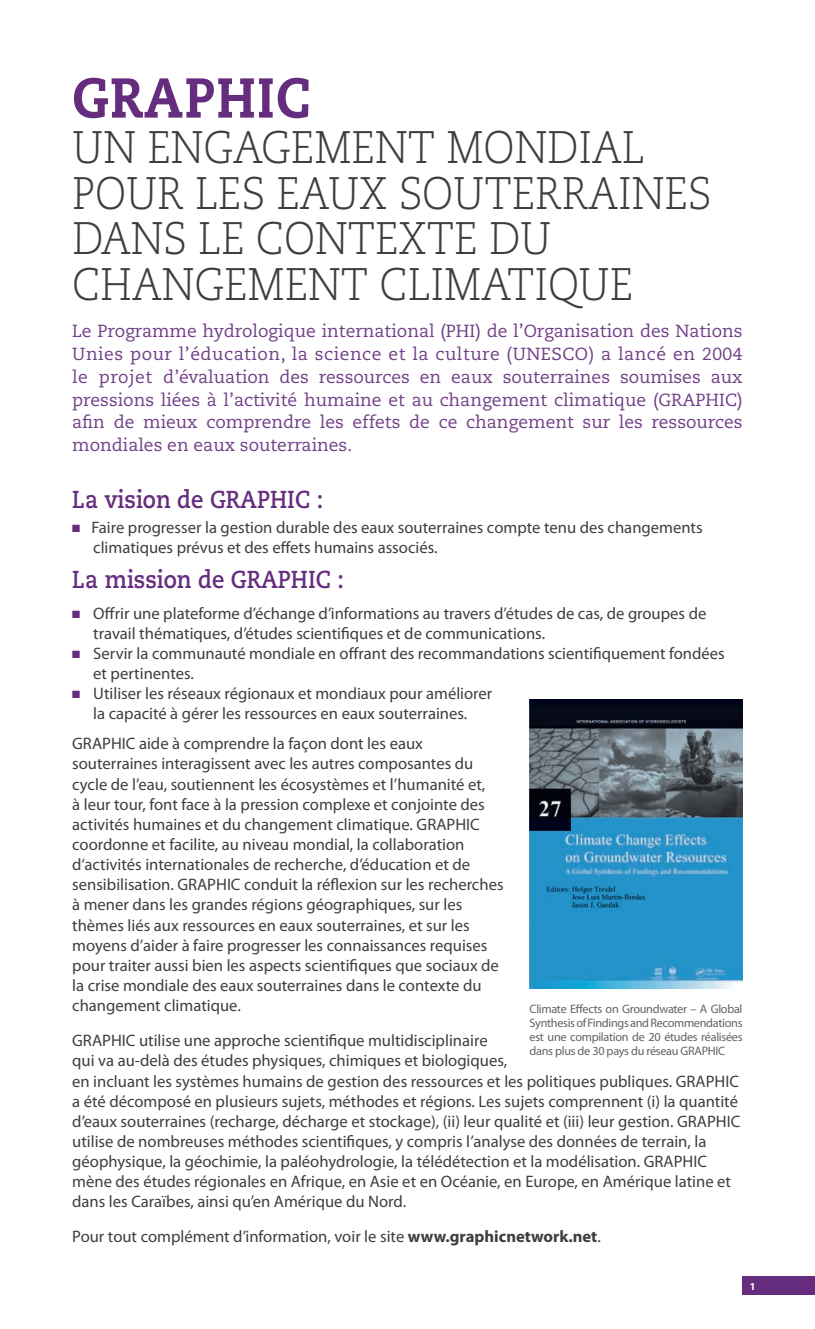
<style>
.page{position:relative;width:815px;height:1329px;background:#fff}
.page>*{position:absolute;margin:0;border:0;box-sizing:border-box;transform-origin:0 0}
.t1{font:800 56px "Caecilia LT Std";letter-spacing:.025em;color:#662c7e;scale:.9 1}
.t2{font:300 45.5px/45.5px "Caecilia LT Std";color:#3e3e3f;scale:.9 1}
.t3{font:700 24.5px "Caecilia LT Std";color:#662c7e;scale:.9 1}
.t4{font:17.5px/22.8px "Caecilia LT Std";color:#713f87;text-align:justify}
.t5{font:16.62px/20.1px "Myriad Pro";color:#3e3e3f}
.t6{font:12.25px/14px "Myriad Pro";letter-spacing:-.025em;color:#636366;text-align:justify}
.t7{font:700 10.5px "Myriad Pro";color:#fff}
.s1{color:#662c7e}
.s2{font-weight:700}
</style>
<div class="page">
<div style="left:742px;top:1275px;width:72px;height:19px;background:#662c7e"></div>
<img style="left:529px;top:699px;width:213px;height:289px">
<h1 class="t1" style="left:72px;top:63px;width:266px">GRAPHIC</h1>
<h2 class="t2" style="left:72px;top:126px;width:711px">UN ENGAGEMENT MONDIAL<br>POUR LES EAUX SOUTERRAINES<br>DANS LE CONTEXTE DU<br>CHANGEMENT CLIMATIQUE</h2>
<p class="t4" style="left:72px;top:320px;width:671px">Le Programme hydrologique international (PHI) de l’Organisation des Nations Unies pour l’éducation, la science et la culture (UNESCO) a lancé en 2004 le projet d’évaluation des ressources en eaux souterraines soumises aux pressions liées à l’activité humaine et au changement climatique (GRAPHIC) afin de mieux comprendre les effets de ce changement sur les ressources mondiales en eaux souterraines.</p>
<h3 class="t3" style="left:72px;top:485px;width:280px">La vision de GRAPHIC :</h3>
<p class="t5" style="left:93px;top:517px;width:610px;text-indent:-21px"><span class="s1">■</span> Faire progresser la gestion durable des eaux souterraines compte tenu des changements climatiques prévus et des effets humains associés.</p>
<h3 class="t3" style="left:72px;top:565px;width:303px">La mission de GRAPHIC :</h3>
<p class="t5" style="left:93px;top:602px;width:614px;text-indent:-21px"><span class="s1">■</span> Offrir une plateforme d’échange d’informations au travers d’études de cas, de groupes de travail thématiques, d’études scientifiques et de communications.</p>
<p class="t5" style="left:93px;top:642px;width:632px;text-indent:-21px"><span class="s1">■</span> Servir la communauté mondiale en offrant des recommandations scientifiquement fondées et pertinentes.</p>
<p class="t5" style="left:72px;top:683px;width:421px;text-align:center"><span class="s1">■</span> Utiliser les réseaux régionaux et mondiaux pour améliorer la capacité à gérer les ressources en eaux souterraines.</p>
<p class="t5" style="left:72px;top:733px;width:432px">GRAPHIC aide à comprendre la façon dont les eaux souterraines interagissent avec les autres composantes du cycle de l’eau, soutiennent les écosystèmes et l’humanité et,<br>à leur tour, font face à la pression complexe et conjointe des activités humaines et du changement climatique. GRAPHIC coordonne et facilite, au niveau mondial, la collaboration d‘activités internationales de recherche, d’éducation et de sensibilisation. GRAPHIC conduit la réflexion sur les recherches à mener dans les grandes régions géographiques, sur les thèmes liés aux ressources en eaux souterraines, et sur les moyens d’aider à faire progresser les connaissances requises pour traiter aussi bien les aspects scientifiques que sociaux de la crise mondiale des eaux souterraines dans le contexte du changement climatique.</p>
<p class="t5" style="left:72px;top:1030px;width:669px">GRAPHIC utilise une approche scientifique multidisciplinaire<br>qui va au-delà des études physiques, chimiques et biologiques,<br>en incluant les systèmes humains de gestion des ressources et les politiques publiques. GRAPHIC a été décomposé en plusieurs sujets, méthodes et régions. Les sujets comprennent (i) la quantité d’eaux souterraines (recharge, décharge et stockage), (ii) leur qualité et (iii) leur gestion. GRAPHIC utilise de nombreuses méthodes scientifiques, y compris l’analyse des données de terrain, la géophysique, la géochimie, la paléohydrologie, la télédétection et la modélisation. GRAPHIC mène des études régionales en Afrique, en Asie et en Océanie, en Europe, en Amérique latine et dans les Caraïbes, ainsi qu’en Amérique du Nord.</p>
<p class="t5" style="left:72px;top:1226px;width:530px">Pour tout complément d’information, voir le site <span class="s2">www.graphicnetwork.net</span>.</p>
<p class="t6" style="left:529px;top:1001px;width:214px">Climate Effects on Groundwater – A Global Synthesis of Findings and Recommendations est une compilation de 20 études réalisées dans plus de 30 pays du réseau GRAPHIC</p>
<p class="t7" style="left:749px;top:1278px;width:7px">1</p>
</div>
